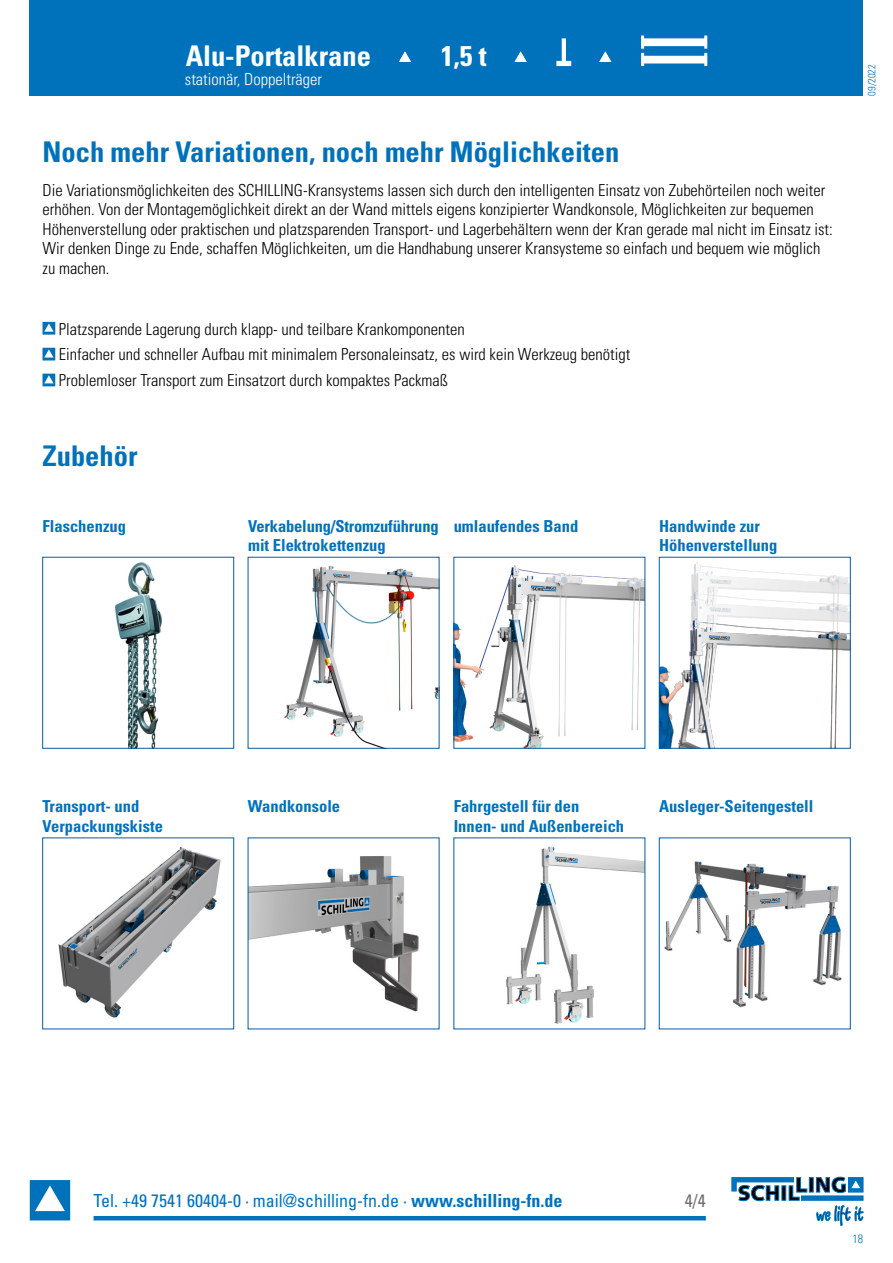
<style>
.page{position:relative;width:893px;height:1263px;background:#fff}
.page>*{position:absolute;margin:0;border:0;box-sizing:border-box;transform-origin:0 0}
.t1{font:700 condensed 28.5px "Univers";color:#0072bc}
.t2{font:700 condensed 28.5px "Univers";color:#fff}
.t3{font:condensed 18px "Univers";color:#0072bc}
.t4{font:condensed 18px "Univers";color:#6e6e6e}
.t5{font:300 condensed 16.5px/19.5px "Univers";color:#000}
.t6{font:700 condensed 16.5px/19.5px "Univers";color:#0072bc}
.t7{font:300 condensed 16.5px "Univers";color:#fff}
.t8{font:300 condensed 12px "Univers";color:#0072bc}
.t9{font:300 condensed 10.5px "Univers";color:#0072bc}
.s1{font-weight:700}
</style>
<div class="page">
<svg style="left:43px;top:322px;width:12px;height:13px"></svg>
<svg style="left:43px;top:348px;width:12px;height:12px"></svg>
<svg style="left:43px;top:374px;width:12px;height:12px"></svg>
<hr style="left:94px;top:1216px;width:612px;height:4px;background:#0072bc">
<svg style="left:30px;top:1180px;width:40px;height:40px"></svg>
<div style="left:809px;top:1177px;width:4px;height:15px;border:1px solid #0072bc"></div>
<hr style="left:801px;top:1196px;width:62px;height:4px;background:#0072bc">
<svg style="left:732px;top:1177px;width:75px;height:24px"></svg>
<svg style="left:816px;top:1177px;width:47px;height:16px"></svg>
<svg style="left:816px;top:1205px;width:47px;height:21px"></svg>
<img style="left:115px;top:562px;width:47px;height:184px">
<img style="left:456px;top:565px;width:187px;height:181px">
<img style="left:661px;top:562px;width:187px;height:184px">
<div style="left:659px;top:557px;width:191px;height:191px;border:1px solid #005dac"></div>
<img style="left:506px;top:846px;width:137px;height:178px">
<img style="left:664px;top:861px;width:178px;height:147px">
<img style="left:58px;top:846px;width:163px;height:172px">
<img style="left:250px;top:856px;width:169px;height:156px">
<img style="left:284px;top:565px;width:153px;height:181px">
<div style="left:30px;top:0;width:833px;height:96px;background:#0072bc"></div>
<svg style="left:399px;top:52px;width:12px;height:10px"></svg>
<svg style="left:515px;top:52px;width:11px;height:10px"></svg>
<svg style="left:556px;top:38px;width:15px;height:28px"></svg>
<svg style="left:600px;top:52px;width:11px;height:10px"></svg>
<svg style="left:641px;top:36px;width:66px;height:30px"></svg>
<h1 class="t2" style="left:186px;top:38px;width:187px">Alu-Portalkrane</h1>
<h1 class="t2" style="left:441px;top:38px;width:47px">1,5 t</h1>
<p class="t7" style="left:185px;top:69px;width:139px">stationär, Doppelträger</p>
<h1 class="t1" style="left:43px;top:135px;width:578px">Noch mehr Variationen, noch mehr Möglichkeiten</h1>
<p class="t5" style="left:43px;top:180px;width:792px">Die Variationsmöglichkeiten des SCHILLING-Kransystems lassen sich durch den intelligenten Einsatz von Zubehörteilen noch weiter erhöhen. Von der Montagemöglichkeit direkt an der Wand mittels eigens konzipierter Wandkonsole, Möglichkeiten zur bequemen Höhenverstellung oder praktischen und platzsparenden Transport- und Lagerbehältern wenn der Kran gerade mal nicht im Einsatz ist:<br>Wir denken Dinge zu Ende, schaffen Möglichkeiten, um die Handhabung unserer Kransysteme so einfach und bequem wie möglich zu machen.</p>
<p class="t5" style="left:59px;top:316px;width:573px;line-height:26px">Platzsparende Lagerung durch klapp- und teilbare Krankomponenten<br>Einfacher und schneller Aufbau mit minimalem Personaleinsatz, es wird kein Werkzeug benötigt<br>Problemloser Transport zum Einsatzort durch kompaktes Packmaß</p>
<h1 class="t1" style="left:43px;top:438px;width:96px">Zubehör</h1>
<p class="t6" style="left:248px;top:516px;width:192px">Verkabelung/Stromzuführung mit Elektrokettenzug</p>
<p class="t6" style="left:43px;top:516px;width:85px">Flaschenzug</p>
<p class="t6" style="left:454px;top:516px;width:126px">umlaufendes Band</p>
<p class="t6" style="left:659px;top:516px;width:120px">Handwinde zur<br>Höhenverstellung</p>
<p class="t9" style="left:866px;top:96px;width:33px;rotate:-90deg">09/2022</p>
<p class="t6" style="left:43px;top:796px;width:98px">Transport- und</p>
<p class="t6" style="left:659px;top:796px;width:156px">Ausleger-Seitengestell</p>
<p class="t6" style="left:43px;top:816px;width:122px">Verpackungskiste</p>
<p class="t6" style="left:454px;top:796px;width:172px">Fahrgestell für den<br>Innen- und Außenbereich</p>
<p class="t6" style="left:248px;top:796px;width:94px">Wandkonsole</p>
<p class="t3" style="left:94px;top:1190px;width:470px">Tel. +49 7541 60404-0 · mail@schilling-fn.de · <span class="s1">www.schilling-fn.de</span></p>
<p class="t4" style="left:685px;top:1190px;width:22px">4/4</p>
<p class="t8" style="left:852px;top:1231px;width:12px">18</p>
</div>
